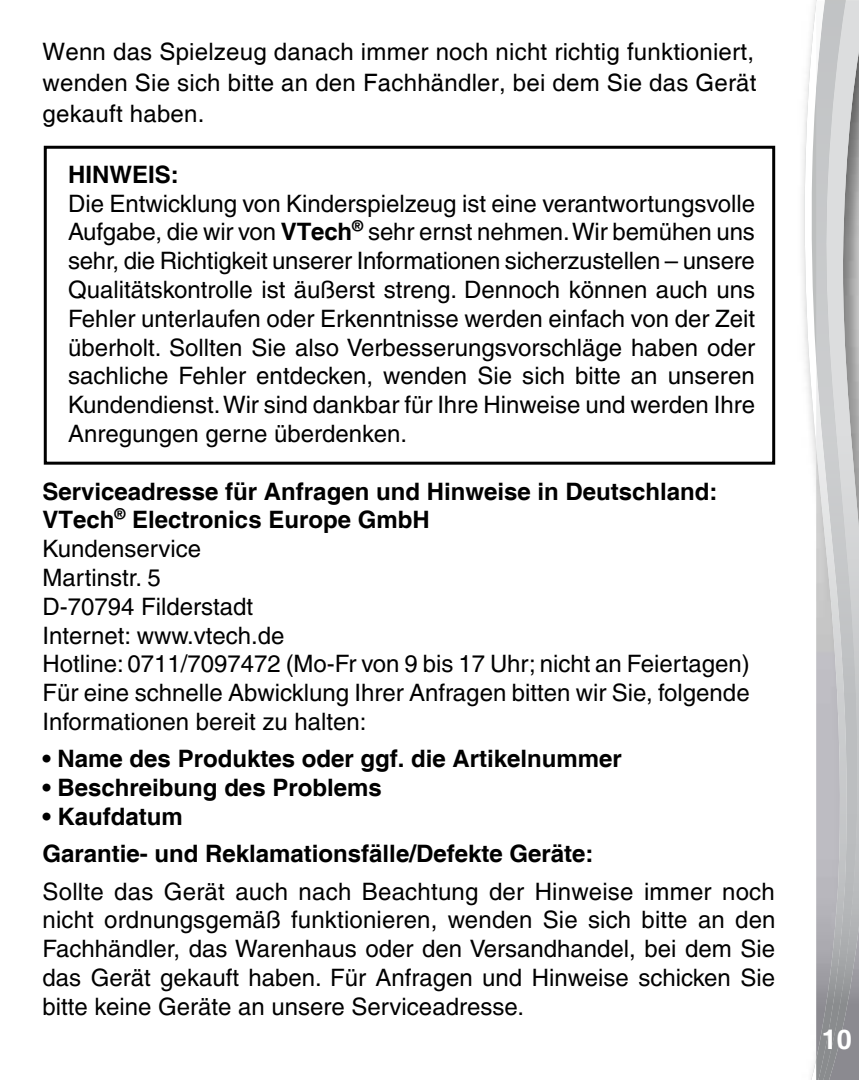
<style>
.page{position:relative;width:859px;height:1080px;background:#fff}
.page>*{position:absolute;margin:0;border:0;box-sizing:border-box;transform-origin:0 0}
.t1{font:700 27px "Helvetica";color:#fff}
.t2{font:500 24px/28.8px "Helvetica";color:#000;text-align:justify}
.t3{font:700 24px/37.2px "Helvetica";color:#000}
.t4{font:24px/31.2px "Helvetica";letter-spacing:.01em;color:#000;text-align:justify}
.s1{font-weight:700}
</style>
<div class="page">
<svg style="left:804px;top:0;width:12px;height:1080px"></svg>
<img style="left:849px;top:3px;width:10px;height:1077px">
<svg style="left:816px;top:0;width:43px;height:3px"></svg>
<img style="left:816px;top:1px;width:33px;height:1079px">
<div style="left:44px;top:146px;width:731px;height:319px;border:3px solid #000"></div>
<p class="t4" style="left:43px;top:37px;width:715px">Wenn das Spielzeug danach immer noch nicht richtig funktioniert, wenden Sie sich bitte an den Fachhändler, bei dem Sie das Gerät gekauft haben.</p>
<p class="t3" style="left:68px;top:157px;width:112px">HINWEIS:</p>
<p class="t2" style="left:68px;top:189px;width:689px">Die Entwicklung von Kinderspielzeug ist eine verantwortungsvolle Aufgabe, die wir von <span class="s1">VTech</span><sup>®</sup> sehr ernst nehmen. Wir bemühen uns sehr, die Richtigkeit unserer Informationen sicherzustellen – unsere Qualitätskontrolle ist äußerst streng. Dennoch können auch uns Fehler unterlaufen oder Erkenntnisse werden einfach von der Zeit überholt. Sollten Sie also Verbesserungsvorschläge haben oder sachliche Fehler entdecken, wenden Sie sich bitte an unseren Kundendienst. Wir sind dankbar für Ihre Hinweise und werden Ihre Anregungen gerne überdenken.</p>
<p class="t2" style="left:43px;top:477px;width:709px;text-align:left"><span class="s1">Serviceadresse für Anfragen und Hinweise in Deutschland:<br>VTech</span><sup>®</sup> <span class="s1">Electronics Europe GmbH<br></span>Kundenservice<br>Martinstr. 5<br>D-70794 Filderstadt<br>Internet: www.vtech.de<br>Hotline: 0711/7097472 (Mo-Fr von 9 bis 17 Uhr; nicht an Feiertagen)<br>Für eine schnelle Abwicklung Ihrer Anfragen bitten wir Sie, folgende Informationen bereit zu halten:</p>
<p class="t3" style="left:43px;top:741px;width:581px">• Name des Produktes oder ggf. die Artikelnummer</p>
<p class="t3" style="left:43px;top:770px;width:341px">• Beschreibung des Problems</p>
<p class="t3" style="left:43px;top:799px;width:552px">• Kaufdatum<br>Garantie- und Reklamationsfälle/Defekte Geräte:</p>
<p class="t2" style="left:43px;top:877px;width:734px">Sollte das Gerät auch nach Beachtung der Hinweise immer noch nicht ordnungsgemäß funktionieren, wenden Sie sich bitte an den Fachhändler, das Warenhaus oder den Versandhandel, bei dem Sie das Gerät gekauft haben. Für Anfragen und Hinweise schicken Sie bitte keine Geräte an unsere Serviceadresse.</p>
<p class="t1" style="left:822px;top:1023px;width:32px">10</p>
</div>
